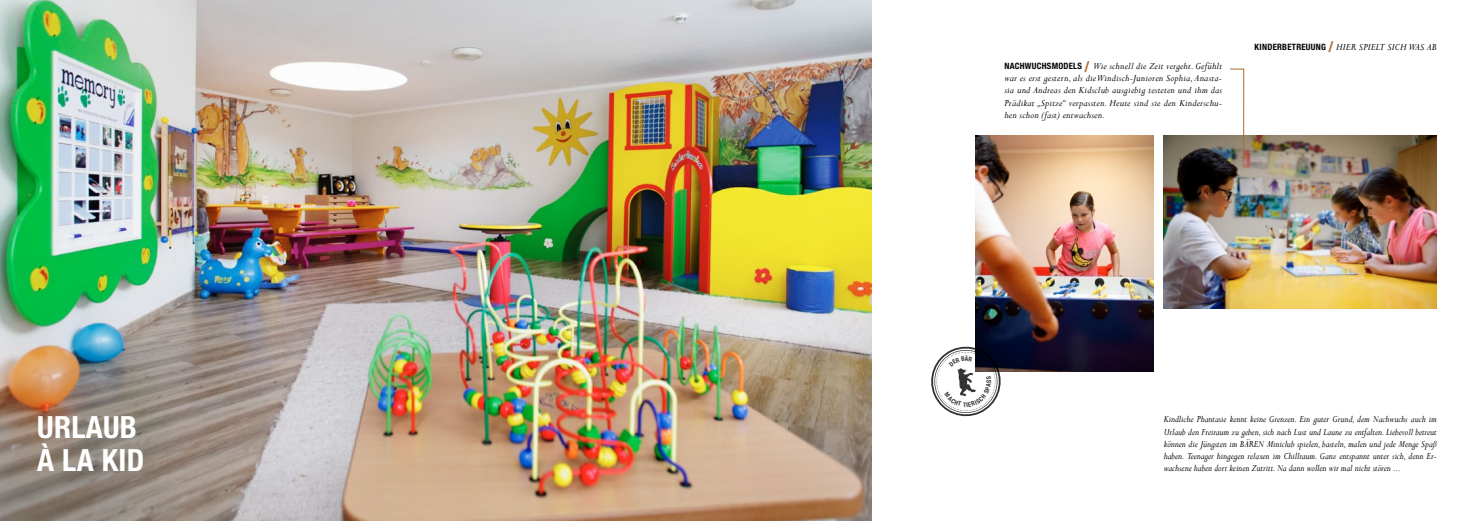
<style>
.page{position:relative;width:1474px;height:521px;background:#fff}
.page>*{position:absolute;margin:0;border:0;box-sizing:border-box;transform-origin:0 0}
.t1{font:700 condensed 30.62px/33.7px "Helvetica Neue LT Std";letter-spacing:.01em;color:#fff}
.t2{font:italic 10.5px/12.2px "Perpetua";letter-spacing:.02em;color:#000;text-align:justify;scale:.92 1}
.t3{font:italic 10.5px/12.2px "Perpetua";letter-spacing:.02em;color:#000;text-align:justify}
.s1{font-family:"Helvetica Neue LT Std";font-weight:700;font-style:normal;font-stretch:condensed;font-size:8.75px}
.s2{font-family:"Helvetica Neue LT Std";font-weight:700;font-style:normal;font-stretch:condensed;font-size:14.88px;color:#ae6a31}
</style>
<div class="page">
<img style="left:0;top:0;width:871px;height:521px">
<img style="left:975px;top:136px;width:178px;height:235px">
<img style="left:1163px;top:136px;width:273px;height:173px">
<svg style="left:1229px;top:69px;width:15px;height:90px"></svg>
<svg style="left:931px;top:342px;width:74px;height:75px"></svg>
<p class="t3" style="left:1004px;top:59px;width:219px"><span class="s1">NACHWUCHSMODELS</span> <span class="s2">/</span> Wie schnell die Zeit vergeht. Gefühlt war es erst gestern, als die Windisch-Junioren Sophia, Anasta&shy;sia und Andreas den Kidsclub ausgiebig testeten und ihm das Prädikat „Spitze“ verpassten. Heute sind sie den Kinderschu&shy;hen schon (fast) entwachsen.</p>
<p class="t3" style="left:1254px;top:40px;width:184px"><span class="s1">KINDERBETREUUNG</span> <span class="s2">/</span> HIER SPIELT SICH WAS AB</p>
<h1 class="t1" style="left:37px;top:409px;width:109px">URLAUB<br>À LA KID</h1>
<p class="t2" style="left:1163px;top:413px;width:298px">Kindliche Phantasie kennt keine Grenzen. Ein guter Grund, dem Nachwuchs auch im Urlaub den Freiraum zu geben, sich nach Lust und Laune zu entfalten. Liebevoll betreut können die Jüngsten im BÄREN Miniclub spielen, basteln, malen und jede Menge Spaß haben. Teenager hingegen relaxen im Chillraum. Ganz entspannt unter sich, denn Er&shy;wachsene haben dort keinen Zutritt. Na dann wollen wir mal nicht stören ...</p>
</div>
